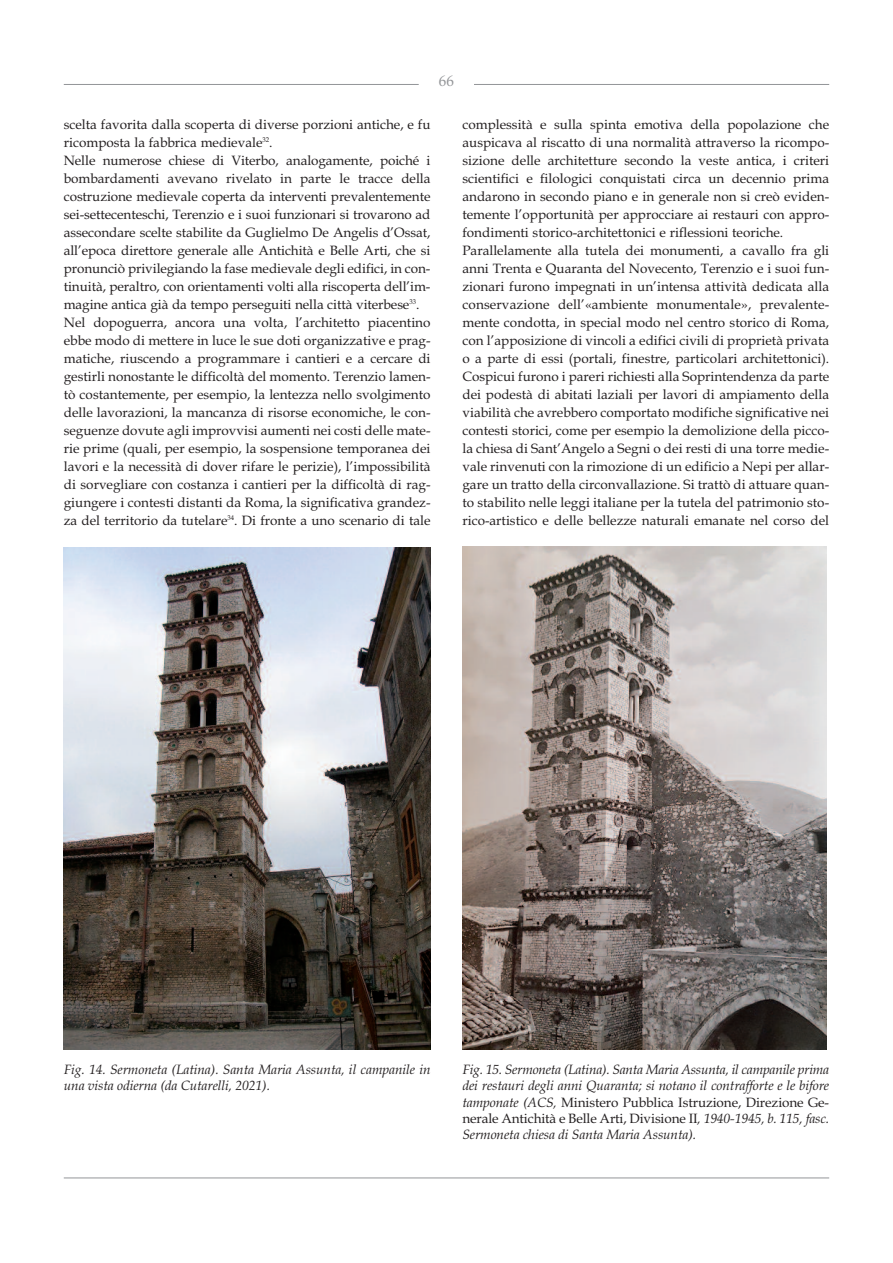
<style>
.page{position:relative;width:893px;height:1263px;background:#fff}
.page>*{position:absolute;margin:0;border:0;box-sizing:border-box;transform-origin:0 0}
.t1{font:15px "Book Antiqua";color:#939598}
.t2{font:13.5px/18px "Book Antiqua";color:#231f20}
.t3{font:italic 13.5px/16.4px "Book Antiqua";letter-spacing:-.005em;color:#231f20}
.s1{font-style:normal}
</style>
<div class="page">
<hr style="left:64px;top:84px;width:355px;height:1px;background:#939598">
<hr style="left:474px;top:84px;width:355px;height:1px;background:#939598">
<hr style="left:64px;top:1177px;width:765px;height:1px;background:#939598">
<img style="left:64px;top:547px;width:367px;height:502px">
<img style="left:462px;top:547px;width:365px;height:502px">
<p class="t1" style="left:439px;top:72px;width:16px">66</p>
<p class="t2" style="left:64px;top:115px;width:368px">scelta favorita dalla scoperta di diverse porzioni antiche, e fu ricomposta la fabbrica medievale<sup>32</sup>.<br>Nelle numerose chiese di Viterbo, analogamente, poiché i bombardamenti avevano rivelato in parte le tracce della costruzione medievale coperta da interventi prevalentemente sei-settecenteschi, Terenzio e i suoi funzionari si trovarono ad assecondare scelte stabilite da Guglielmo De Angelis d’Ossat, all’epoca direttore generale alle Antichità e Belle Arti, che si pronunciò privilegiando la fase medievale degli edifici, in con&shy;tinuità, peraltro, con orientamenti volti alla riscoperta dell’im&shy;magine antica già da tempo perseguiti nella città viterbese<sup>33</sup>.<br>Nel dopoguerra, ancora una volta, l’architetto piacentino ebbe modo di mettere in luce le sue doti organizzative e prag&shy;matiche, riuscendo a programmare i cantieri e a cercare di gestirli nonostante le difficoltà del momento. Terenzio lamen&shy;tò costantemente, per esempio, la lentezza nello svolgimento delle lavorazioni, la mancanza di risorse economiche, le con&shy;seguenze dovute agli improvvisi aumenti nei costi delle mate&shy;rie prime (quali, per esempio, la sospensione temporanea dei lavori e la necessità di dover rifare le perizie), l’impossibilità di sorvegliare con costanza i cantieri per la difficoltà di rag&shy;giungere i contesti distanti da Roma, la significativa grandez&shy;za del territorio da tutelare<sup>34</sup>. Di fronte a uno scenario di tale</p>
<p class="t2" style="left:462px;top:115px;width:368px">complessità e sulla spinta emotiva della popolazione che auspicava al riscatto di una normalità attraverso la ricompo&shy;sizione delle architetture secondo la veste antica, i criteri scientifici e filologici conquistati circa un decennio prima andarono in secondo piano e in generale non si creò eviden&shy;temente l’opportunità per approcciare ai restauri con appro&shy;fondimenti storico-architettonici e riflessioni teoriche.<br>Parallelamente alla tutela dei monumenti, a cavallo fra gli anni Trenta e Quaranta del Novecento, Terenzio e i suoi fun&shy;zionari furono impegnati in un’intensa attività dedicata alla conservazione dell’«ambiente monumentale», prevalente&shy;mente condotta, in special modo nel centro storico di Roma, con l’apposizione di vincoli a edifici civili di proprietà privata o a parte di essi (portali, finestre, particolari architettonici).<br>Cospicui furono i pareri richiesti alla Soprintendenza da parte dei podestà di abitati laziali per lavori di ampiamento della viabilità che avrebbero comportato modifiche significative nei contesti storici, come per esempio la demolizione della picco&shy;la chiesa di Sant’Angelo a Segni o dei resti di una torre medie&shy;vale rinvenuti con la rimozione di un edificio a Nepi per allar&shy;gare un tratto della circonvallazione. Si trattò di attuare quan&shy;to stabilito nelle leggi italiane per la tutela del patrimonio sto&shy;rico-artistico e delle bellezze naturali emanate nel corso del</p>
<p class="t3" style="left:64px;top:1061px;width:368px">Fig. 14. Sermoneta (Latina). Santa Maria Assunta, il campanile in una vista odierna (da Cutarelli, 2021).</p>
<p class="t3" style="left:462px;top:1061px;width:368px;text-align:justify">Fig. 15. Sermoneta (Latina). Santa Maria Assunta, il campanile prima dei restauri degli anni Quaranta; si notano il contrafforte e le bifore tamponate (ACS, <span class="s1">Ministero Pubblica Istruzione, Direzione Ge&shy;nerale Antichità e Belle Arti, Divisione II</span>, 1940-1945, b. 115, fasc.<br>Sermoneta chiesa di Santa Maria Assunta).</p>
</div>
